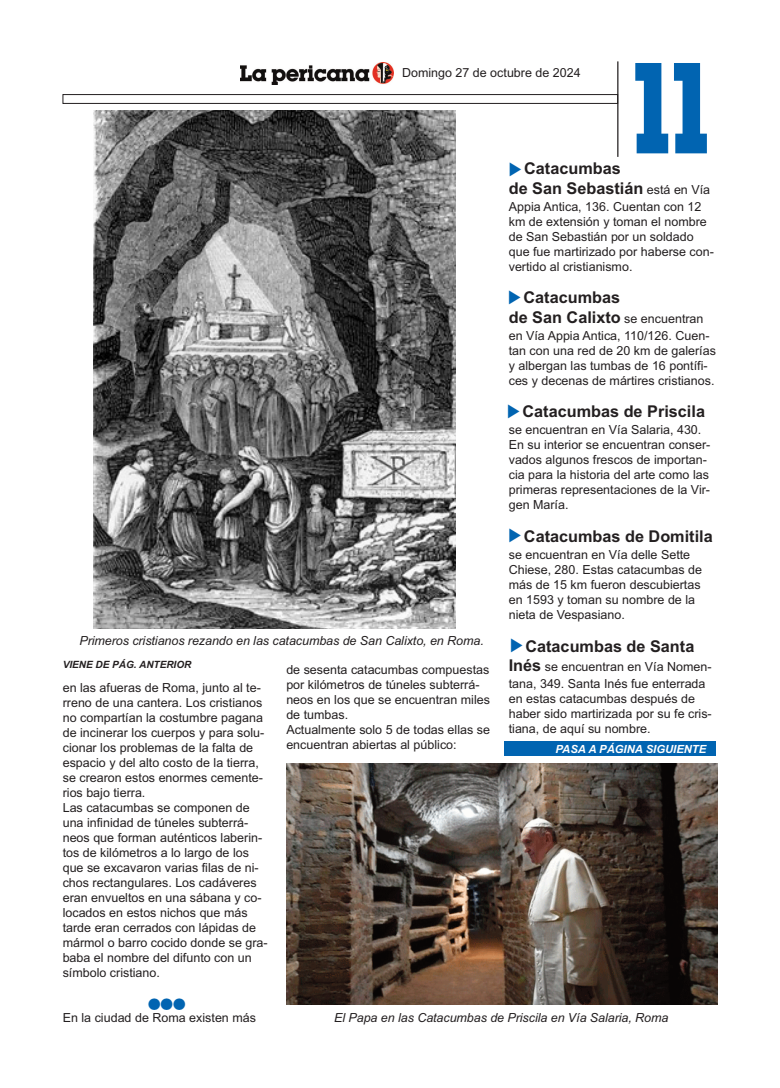
<style>
.page{position:relative;width:780px;height:1088px;background:#fff}
.page>*{position:absolute;margin:0;border:0;box-sizing:border-box;transform-origin:0 0}
.t1{font:700 113.38px "Lubalin";color:#0164b1;scale:.78 1}
.t2{font:700 16.25px/19.5px "Arial";color:#231f20}
.t3{font:12.5px/15px "Arial";color:#231f20}
.t4{font:italic 12.5px "Arial";letter-spacing:-.005em;color:#231f20}
.t5{font:12.5px "Zapf Dingbats IT Cby BT";color:#0164b1}
.t6{font:italic 700 11.25px "Arial";color:#fff}
.t7{font:italic 700 10px "Arial";color:#231f20}
.s1{font-weight:400;font-size:12.5px}
.s2{font-weight:700;font-size:16.25px}
</style>
<div class="page">
<div style="left:504px;top:741px;width:212px;height:14px;background:#0164b1"></div>
<hr style="left:617px;top:61px;width:1px;height:96px;background:#231f20">
<div style="left:63px;top:94px;width:554px;height:10px;border:1px solid #231f20"></div>
<img style="left:241px;top:62px;width:152px;height:23px">
<img style="left:94px;top:110px;width:361px;height:519px">
<img style="left:286px;top:763px;width:431px;height:241px">
<p class="t3" style="left:402px;top:66px;width:180px">Domingo 27 de octubre de 2024</p>
<h1 class="t1" style="left:632px;top:48px;width:101px">11</h1>
<h2 class="t2" style="left:508px;top:159px;width:203px;text-indent:15px">Catacumbas<br>de San Sebastián <span class="s1">está en Vía</span></h2>
<p class="t3" style="left:508px;top:199px;width:206px">Appia Antica, 136. Cuentan con 12 km de extensión y toman el nombre de San Sebastián por un soldado que fue martirizado por haberse con&shy;vertido al cristianismo.</p>
<h2 class="t2" style="left:508px;top:288px;width:196px;text-indent:15px">Catacumbas<br>de San Calixto <span class="s1">se encuentran</span></h2>
<p class="t3" style="left:508px;top:328px;width:209px">en Vía Appia Antica, 110/126. Cuen&shy;tan con una red de 20 km de galerías y albergan las tumbas de 16 pontífi&shy;ces y decenas de mártires cristianos.</p>
<h2 class="t2" style="left:522px;top:402px;width:184px">Catacumbas de Priscila</h2>
<p class="t3" style="left:508px;top:422px;width:203px">se encuentran en Vía Salaria, 430.<br>En su interior se encuentran conser&shy;vados algunos frescos de importan&shy;cia para la historia del arte como las primeras representaciones de la Vir&shy;gen María.</p>
<h2 class="t2" style="left:524px;top:527px;width:190px">Catacumbas de Domitila</h2>
<p class="t3" style="left:508px;top:547px;width:195px">se encuentran en Vía delle Sette<br>Chiese, 280. Estas catacumbas de más de 15 km fueron descubiertas en 1593 y toman su nombre de la nieta de Vespasiano.</p>
<h2 class="t2" style="left:525px;top:636px;width:170px">Catacumbas de Santa</h2>
<p class="t3" style="left:508px;top:658px;width:204px;line-height:16.8px"><span class="s2">Inés</span> se encuentran en Vía Nomen&shy;tana, 349. Santa Inés fue enterrada</p>
<p class="t3" style="left:508px;top:691px;width:204px">en estas catacumbas después de haber sido martirizada por su fe cris&shy;tiana, de aquí su nombre.</p>
<p class="t4" style="left:79px;top:634px;width:406px">Primeros cristianos rezando en las catacumbas de San Calixto, en Roma.</p>
<p class="t7" style="left:63px;top:659px;width:130px">VIENE DE PÁG. ANTERIOR</p>
<p class="t3" style="left:286px;top:662px;width:205px">de sesenta catacumbas compuestas por kilómetros de túneles subterrá&shy;neos en los que se encuentran miles de tumbas.<br>Actualmente solo 5 de todas ellas se encuentran abiertas al público:</p>
<p class="t3" style="left:63px;top:680px;width:206px">en las afueras de Roma, junto al te&shy;rreno de una cantera. Los cristianos no compartían la costumbre pagana de incinerar los cuerpos y para solu&shy;cionar los problemas de la falta de espacio y del alto costo de la tierra, se crearon estos enormes cemente&shy;rios bajo tierra.<br>Las catacumbas se componen de una infinidad de túneles subterrá&shy;neos que forman auténticos laberin&shy;tos de kilómetros a lo largo de los que se excavaron varias filas de ni&shy;chos rectangulares. Los cadáveres eran envueltos en una sábana y co&shy;locados en estos nichos que más tarde eran cerrados con lápidas de mármol o barro cocido donde se gra&shy;baba el nombre del difunto con un símbolo cristiano.</p>
<p class="t5" style="left:148px;top:996px;width:39px">●●●</p>
<p class="t3" style="left:63px;top:1010px;width:195px">En la ciudad de Roma existen más</p>
<p class="t6" style="left:555px;top:743px;width:152px">PASA A PÁGINA SIGUIENTE</p>
<p class="t4" style="left:334px;top:1010px;width:336px">El Papa en las Catacumbas de Priscila en Vía Salaria, Roma</p>
</div>
